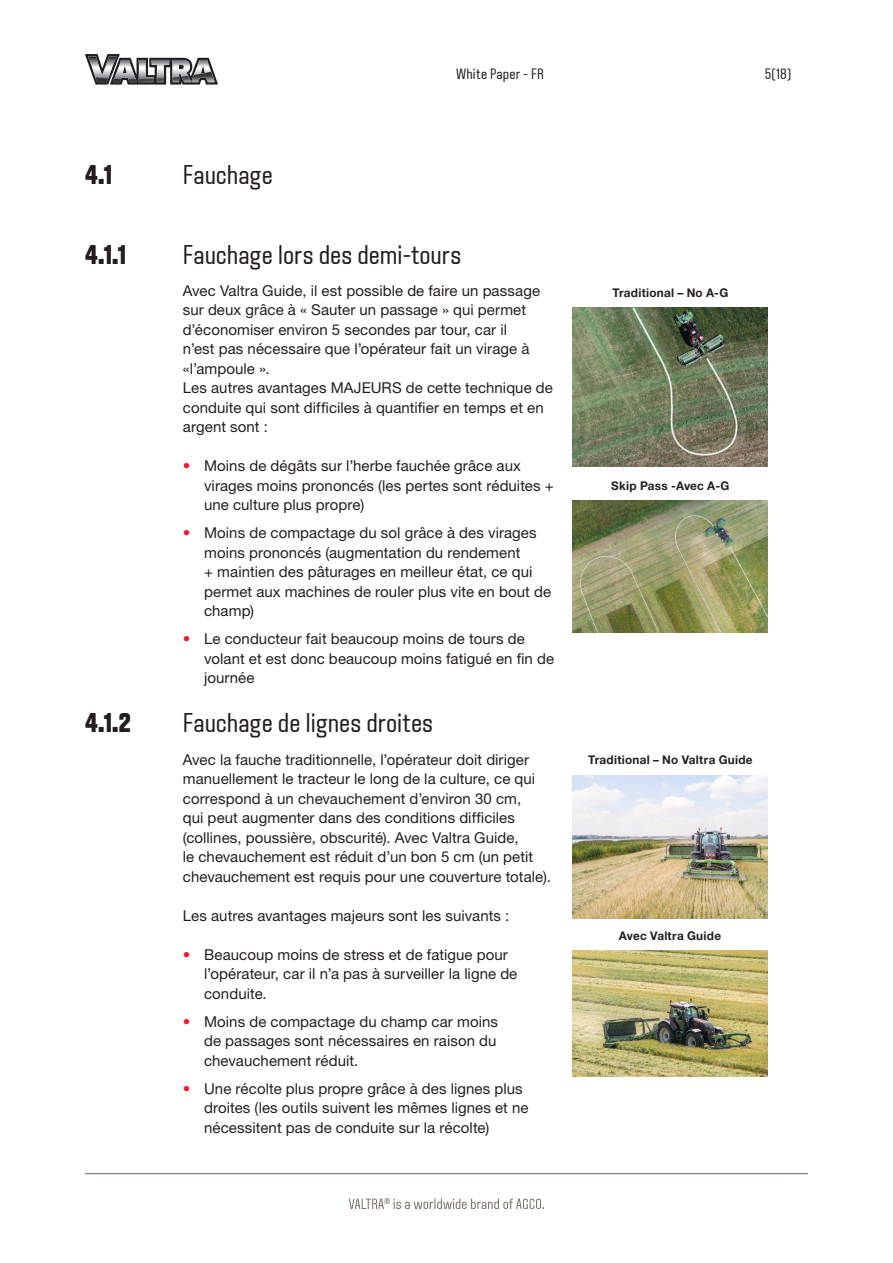
<style>
.page{position:relative;width:893px;height:1263px;background:#fff}
.page>*{position:absolute;margin:0;border:0;box-sizing:border-box;transform-origin:0 0}
.WP_väliotsikko_norma{font:27px "VALTRA Aveny T";letter-spacing:-.005em;color:#231f20}
.WP_väliotsikko_all_c{font:800 27px "VALTRA Aveny T";color:#231f20}
.WP_body_text{font:15px/19.5px "Helvetica Neue LT Std";letter-spacing:.005em;color:#231f20}
.t1{font:15px "VALTRA Aveny T";letter-spacing:.015em;color:#231f20}
.WP_kuvateksti{font:700 12px "Helvetica Neue LT Std";letter-spacing:.025em;color:#231f20}
.s1{font-weight:700;color:#ed1a33}
</style>
<div class="page">
<svg style="left:349px;top:1198px;width:195px;height:11px"></svg>
<hr style="left:85px;top:1173px;width:723px;height:1px;background:#7d726d">
<svg style="left:85px;top:54px;width:133px;height:31px"></svg>
<img style="left:572px;top:775px;width:195px;height:143px">
<img style="left:572px;top:951px;width:195px;height:125px">
<img style="left:573px;top:308px;width:195px;height:158px">
<img style="left:573px;top:501px;width:195px;height:131px">
<p class="t1" style="left:456px;top:64px;width:89px">White Paper - FR</p>
<p class="t1" style="left:765px;top:64px;width:28px">5(18)</p>
<p class="WP_väliotsikko_all_c" style="left:85px;top:157px;width:28px">4.1</p>
<p class="WP_väliotsikko_norma" style="left:183px;top:157px;width:91px">Fauchage</p>
<p class="WP_väliotsikko_all_c" style="left:85px;top:237px;width:42px">4.1.1</p>
<p class="WP_väliotsikko_norma" style="left:183px;top:237px;width:280px">Fauchage lors des demi-tours</p>
<p class="WP_body_text" style="left:183px;top:281px;width:359px">Avec Valtra Guide, il est possible de faire un passage sur deux grâce à « Sauter un passage » qui permet d’économiser environ 5 secondes par tour, car il n’est pas nécessaire que l’opérateur fait un virage à «l’ampoule ».</p>
<p class="WP_body_text" style="left:183px;top:378px;width:372px">Les autres avantages MAJEURS de cette technique de conduite qui sont difficiles à quantifier en temps et en argent sont :</p>
<p class="WP_body_text" style="left:204px;top:456px;width:351px;text-indent:-21px"><span class="s1">•</span> Moins de dégâts sur l’herbe fauchée grâce aux virages moins prononcés (les pertes sont réduites + une culture plus propre)</p>
<p class="WP_body_text" style="left:204px;top:523px;width:348px;text-indent:-21px"><span class="s1">•</span> Moins de compactage du sol grâce à des virages moins prononcés (augmentation du rendement<br>+ maintien des pâturages en meilleur état, ce qui permet aux machines de rouler plus vite en bout de champ)</p>
<p class="WP_body_text" style="left:204px;top:629px;width:351px;text-indent:-21px"><span class="s1">•</span> Le conducteur fait beaucoup moins de tours de volant et est donc beaucoup moins fatigué en fin de journée</p>
<p class="WP_kuvateksti" style="left:612px;top:285px;width:117px">Traditional – No A-G</p>
<p class="WP_kuvateksti" style="left:611px;top:478px;width:120px">Skip Pass -Avec A-G</p>
<p class="WP_väliotsikko_all_c" style="left:85px;top:705px;width:47px">4.1.2</p>
<p class="WP_väliotsikko_norma" style="left:183px;top:705px;width:252px">Fauchage de lignes droites</p>
<p class="WP_body_text" style="left:183px;top:749px;width:370px">Avec la fauche traditionnelle, l’opérateur doit diriger manuellement le tracteur le long de la culture, ce qui correspond à un chevauchement d’environ 30 cm,<br>qui peut augmenter dans des conditions difficiles (collines, poussière, obscurité). Avec Valtra Guide,<br>le chevauchement est réduit d’un bon 5 cm (un petit chevauchement est requis pour une couverture totale).</p>
<p class="WP_body_text" style="left:183px;top:905px;width:328px">Les autres avantages majeurs sont les suivants :</p>
<p class="WP_body_text" style="left:204px;top:944px;width:315px;text-indent:-21px"><span class="s1">•</span> Beaucoup moins de stress et de fatigue pour l’opérateur, car il n’a pas à surveiller la ligne de conduite.</p>
<p class="WP_body_text" style="left:204px;top:1011px;width:295px;text-align:justify;text-indent:-21px"><span class="s1">•</span> Moins de compactage du champ car moins de passages sont nécessaires en raison du chevauchement réduit.</p>
<p class="WP_body_text" style="left:204px;top:1078px;width:326px;text-indent:-21px"><span class="s1">•</span> Une récolte plus propre grâce à des lignes plus droites (les outils suivent les mêmes lignes et ne nécessitent pas de conduite sur la récolte)</p>
<p class="WP_kuvateksti" style="left:588px;top:752px;width:166px">Traditional – No Valtra Guide</p>
<p class="WP_kuvateksti" style="left:619px;top:928px;width:104px">Avec Valtra Guide</p>
</div>
